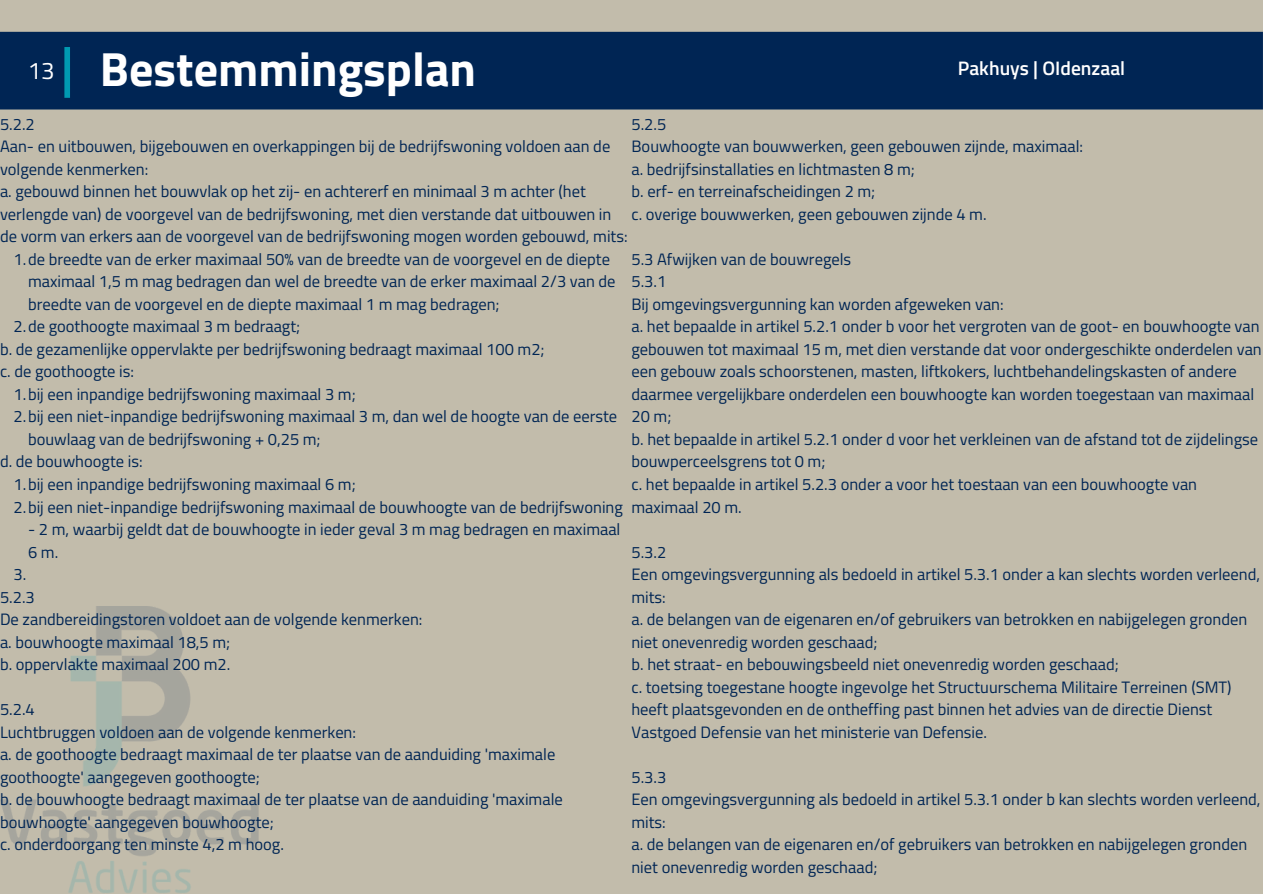
<style>
.page{position:relative;width:1263px;height:894px;background:#fff}
.page>*{position:absolute;margin:0;border:0;box-sizing:border-box;transform-origin:0 0}
.t1{font:700 48px "Titillium Web";color:#fff}
.t2{font:24px "Titillium Web";color:#fff}
.t3{font:600 19.5px "Titillium Web";color:#fff}
.t4{font:16.5px/22.5px "Titillium Web";color:#002554}
</style>
<div class="page">
<div style="left:0;top:0;width:1263px;height:893px;background:#c2bcab"></div>
<div style="left:0;top:32px;width:1263px;height:77px;background:#002554"></div>
<div style="left:64px;top:47px;width:6px;height:51px;background:#009ab2"></div>
<img style="left:0;top:606px;width:259px;height:287px">
<p class="t2" style="left:28px;top:52px;width:28px">13</p>
<p class="t1" style="left:100px;top:31px;width:378px">Bestemmingsplan</p>
<p class="t3" style="left:958px;top:53px;width:169px">Pakhuys | OIdenzaal</p>
<h1 class="t4" style="left:0;top:112px;width:36px">5.2.2</h1>
<h2 class="t4" style="left:0;top:135px;width:612px">Aan- en uitbouwen, bijgebouwen en overkappingen bij de bedrijfswoning voldoen aan de volgende kenmerken:</h2>
<p class="t4" style="left:0;top:180px;width:629px">a. gebouwd binnen het bouwvlak op het zij- en achtererf en minimaal 3 m achter (het verlengde van) de voorgevel van de bedrijfswoning, met dien verstande dat uitbouwen in de vorm van erkers aan de voorgevel van de bedrijfswoning mogen worden gebouwd, mits:</p>
<p class="t4" style="left:28px;top:247px;width:589px;text-indent:-14px">1.de breedte van de erker maximaal 50% van de breedte van de voorgevel en de diepte maximaal 1,5 m mag bedragen dan wel de breedte van de erker maximaal 2/3 van de breedte van de voorgevel en de diepte maximaal 1 m mag bedragen;</p>
<p class="t4" style="left:14px;top:315px;width:288px">2.de goothoogte maximaal 3 m bedraagt;</p>
<p class="t4" style="left:0;top:337px;width:546px">b. de gezamenlijke oppervlakte per bedrijfswoning bedraagt maximaal 100 m2;</p>
<p class="t4" style="left:0;top:360px;width:136px">c. de goothoogte is:</p>
<p class="t4" style="left:14px;top:382px;width:344px">1.bij een inpandige bedrijfswoning maximaal 3 m;</p>
<p class="t4" style="left:28px;top:405px;width:591px;text-indent:-14px">2.bij een niet-inpandige bedrijfswoning maximaal 3 m, dan wel de hoogte van de eerste bouwlaag van de bedrijfswoning + 0,25 m;</p>
<p class="t4" style="left:0;top:450px;width:144px">d. de bouwhoogte is:</p>
<p class="t4" style="left:14px;top:472px;width:344px">1.bij een inpandige bedrijfswoning maximaal 6 m;</p>
<p class="t4" style="left:14px;top:495px;width:611px">2.bij een niet-inpandige bedrijfswoning maximaal de bouwhoogte van de bedrijfswoning</p>
<p class="t4" style="left:28px;top:517px;width:594px">- 2 m, waarbij geldt dat de bouwhoogte in ieder geval 3 m mag bedragen en maximaal<br>6 m.</p>
<p class="t4" style="left:0;top:562px;width:36px;text-align:center">3.<br>5.2.3</p>
<p class="t4" style="left:0;top:607px;width:424px">De zandbereidingstoren voldoet aan de volgende kenmerken:</p>
<p class="t4" style="left:0;top:630px;width:232px">a. bouwhoogte maximaal 18,5 m;</p>
<p class="t4" style="left:0;top:652px;width:232px">b. oppervlakte maximaal 200 m2.</p>
<p class="t4" style="left:0;top:697px;width:36px">5.2.4</p>
<p class="t4" style="left:0;top:720px;width:358px">Luchtbruggen voldoen aan de volgende kenmerken:</p>
<p class="t4" style="left:0;top:742px;width:557px">a. de goothoogte bedraagt maximaal de ter plaatse van de aanduiding 'maximale goothoogte' aangegeven goothoogte;</p>
<p class="t4" style="left:0;top:787px;width:564px">b. de bouwhoogte bedraagt maximaal de ter plaatse van de aanduiding 'maximale bouwhoogte' aangegeven bouwhoogte;</p>
<p class="t4" style="left:0;top:832px;width:285px">c. onderdoorgang ten minste 4,2 m hoog.</p>
<p class="t4" style="left:631px;top:112px;width:36px">5.2.5</p>
<p class="t4" style="left:631px;top:135px;width:453px">Bouwhoogte van bouwwerken, geen gebouwen zijnde, maximaal:</p>
<p class="t4" style="left:631px;top:157px;width:285px">a. bedrijfsinstallaties en lichtmasten 8 m;</p>
<p class="t4" style="left:631px;top:180px;width:245px">b. erf- en terreinafscheidingen 2 m;</p>
<p class="t4" style="left:631px;top:202px;width:357px">c. overige bouwwerken, geen gebouwen zijnde 4 m.</p>
<p class="t4" style="left:631px;top:247px;width:221px">5.3 Afwijken van de bouwregels</p>
<p class="t4" style="left:631px;top:270px;width:36px">5.3.1</p>
<p class="t4" style="left:631px;top:292px;width:374px">Bij omgevingsvergunning kan worden afgeweken van:</p>
<p class="t4" style="left:631px;top:315px;width:632px">a. het bepaalde in artikel 5.2.1 onder b voor het vergroten van de goot- en bouwhoogte van gebouwen tot maximaal 15 m, met dien verstande dat voor ondergeschikte onderdelen van een gebouw zoals schoorstenen, masten, liftkokers, luchtbehandelingskasten of andere daarmee vergelijkbare onderdelen een bouwhoogte kan worden toegestaan van maximaal 20 m;</p>
<p class="t4" style="left:631px;top:427px;width:628px">b. het bepaalde in artikel 5.2.1 onder d voor het verkleinen van de afstand tot de zijdelingse bouwperceelsgrens tot 0 m;</p>
<p class="t4" style="left:631px;top:472px;width:567px">c. het bepaalde in artikel 5.2.3 onder a voor het toestaan van een bouwhoogte van maximaal 20 m.</p>
<p class="t4" style="left:631px;top:540px;width:36px">5.3.2</p>
<p class="t4" style="left:631px;top:562px;width:630px">Een omgevingsvergunning als bedoeld in artikel 5.3.1 onder a kan slechts worden verleend, mits:</p>
<p class="t4" style="left:631px;top:607px;width:617px">a. de belangen van de eigenaren en/of gebruikers van betrokken en nabijgelegen gronden niet onevenredig worden geschaad;</p>
<p class="t4" style="left:631px;top:652px;width:489px">b. het straat- en bebouwingsbeeld niet onevenredig worden geschaad;</p>
<p class="t4" style="left:631px;top:675px;width:602px">c. toetsing toegestane hoogte ingevolge het Structuurschema Militaire Terreinen (SMT) heeft plaatsgevonden en de ontheffing past binnen het advies van de directie Dienst<br>Vastgoed Defensie van het ministerie van Defensie.</p>
<p class="t4" style="left:631px;top:765px;width:36px">5.3.3</p>
<p class="t4" style="left:631px;top:787px;width:631px">Een omgevingsvergunning als bedoeld in artikel 5.3.1 onder b kan slechts worden verleend, mits:</p>
<p class="t4" style="left:631px;top:832px;width:617px">a. de belangen van de eigenaren en/of gebruikers van betrokken en nabijgelegen gronden niet onevenredig worden geschaad;</p>
</div>
